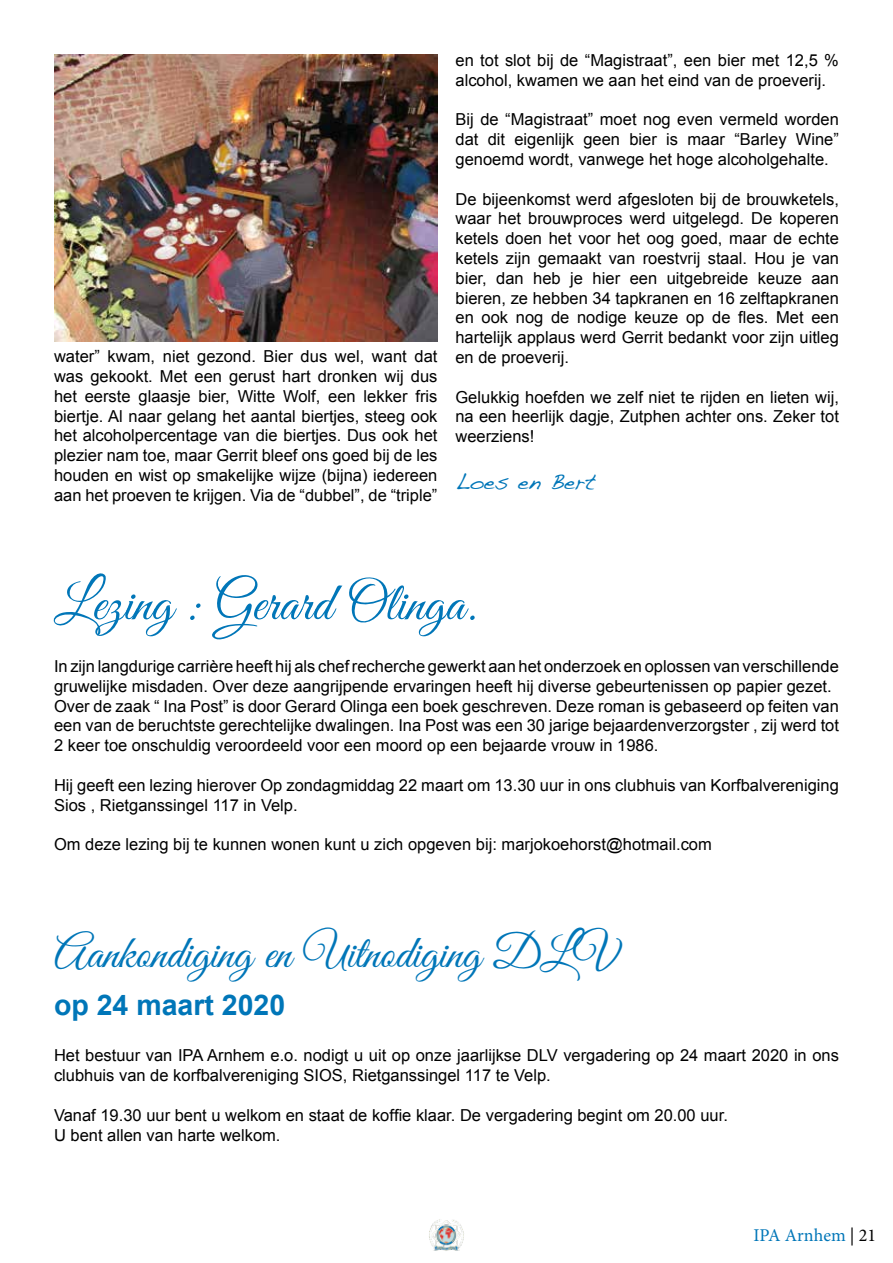
<style>
.page{position:relative;width:893px;height:1263px;background:#fff}
.page>*{position:absolute;margin:0;border:0;box-sizing:border-box;transform-origin:0 0}
.t1{font:54px "Great Vibes";color:#0076b8}
.t2{font:46.5px "Great Vibes";color:#0076b8}
.t3{font:700 28.5px "Arial";color:#0076b8}
.t4{font:22.5px "Handwriting Dakota";color:#0076b8}
.t5{font:18px "Minion Pro";color:#0076b8}
.t6{font:16.5px/19.8px "Arial";color:#000}
.s1{color:#000}
</style>
<div class="page">
<img style="left:429px;top:1219px;width:35px;height:32px">
<img style="left:54px;top:54px;width:383px;height:288px">
<p class="t6" style="left:54px;top:347px;width:385px;text-align:justify">water” kwam, niet gezond. Bier dus wel, want dat was gekookt. Met een gerust hart dronken wij dus het eerste glaasje bier, Witte Wolf, een lekker fris biertje. Al naar gelang het aantal biertjes, steeg ook het alcoholpercentage van die biertjes. Dus ook het plezier nam toe, maar Gerrit bleef ons goed bij de les houden en wist op smakelijke wijze (bijna) iedereen aan het proeven te krijgen. Via de “dubbel”, de “triple”</p>
<p class="t6" style="left:455px;top:50px;width:385px">en tot slot bij de “Magistraat”, een bier met 12,5 % alcohol, kwamen we aan het eind van de proeverij.</p>
<p class="t6" style="left:455px;top:110px;width:385px;text-align:justify">Bij de “Magistraat” moet nog even vermeld worden dat dit eigenlijk geen bier is maar “Barley Wine” genoemd wordt, vanwege het hoge alcoholgehalte.</p>
<p class="t6" style="left:455px;top:189px;width:385px;text-align:justify">De bijeenkomst werd afgesloten bij de brouwketels, waar het brouwproces werd uitgelegd. De koperen ketels doen het voor het oog goed, maar de echte ketels zijn gemaakt van roestvrij staal. Hou je van bier, dan heb je hier een uitgebreide keuze aan bieren, ze hebben 34 tapkranen en 16 zelftapkranen en ook nog de nodige keuze op de fles. Met een hartelijk applaus werd Gerrit bedankt voor zijn uitleg en de proeverij.</p>
<p class="t6" style="left:455px;top:387px;width:385px;text-align:justify">Gelukkig hoefden we zelf niet te rijden en lieten wij, na een heerlijk dagje, Zutphen achter ons. Zeker tot weerziens!</p>
<h3 class="t4" style="left:455px;top:468px;width:142px">Loes en Bert</h3>
<h1 class="t1" style="left:54px;top:573px;width:423px">Lezing : Gerard Olinga.</h1>
<p class="t6" style="left:54px;top:656px;width:786px">In zijn langdurige carrière heeft hij als chef recherche gewerkt aan het onderzoek en oplossen van verschillende gruwelijke misdaden. Over deze aangrijpende ervaringen heeft hij diverse gebeurtenissen op papier gezet.<br>Over de zaak “ Ina Post” is door Gerard Olinga een boek geschreven. Deze roman is gebaseerd op feiten van een van de beruchtste gerechtelijke dwalingen. Ina Post was een 30 jarige bejaardenverzorgster , zij werd tot 2 keer toe onschuldig veroordeeld voor een moord op een bejaarde vrouw in 1986.</p>
<p class="t6" style="left:54px;top:775px;width:786px">Hij geeft een lezing hierover Op zondagmiddag 22 maart om 13.30 uur in ons clubhuis van Korfbalvereniging<br>Sios , Rietganssingel 117 in Velp.</p>
<p class="t6" style="left:54px;top:835px;width:659px">Om deze lezing bij te kunnen wonen kunt u zich opgeven bij: marjokoehorst@hotmail.com</p>
<h2 class="t2" style="left:54px;top:927px;width:566px">Aankondiging en Uitnodiging DLV</h2>
<h3 class="t3" style="left:54px;top:986px;width:233px">op 24 maart 2020</h3>
<p class="t6" style="left:54px;top:1046px;width:786px">Het bestuur van IPA Arnhem e.o. nodigt u uit op onze jaarlijkse DLV vergadering op 24 maart 2020 in ons clubhuis van de korfbalvereniging SIOS, Rietganssingel 117 te Velp.</p>
<p class="t6" style="left:54px;top:1105px;width:675px">Vanaf 19.30 uur bent u welkom en staat de koffie klaar. De vergadering begint om 20.00 uur.<br>U bent allen van harte welkom.</p>
<p class="t5" style="left:753px;top:1223px;width:124px">IPA Arnhem <span class="s1">| 21</span></p>
</div>
